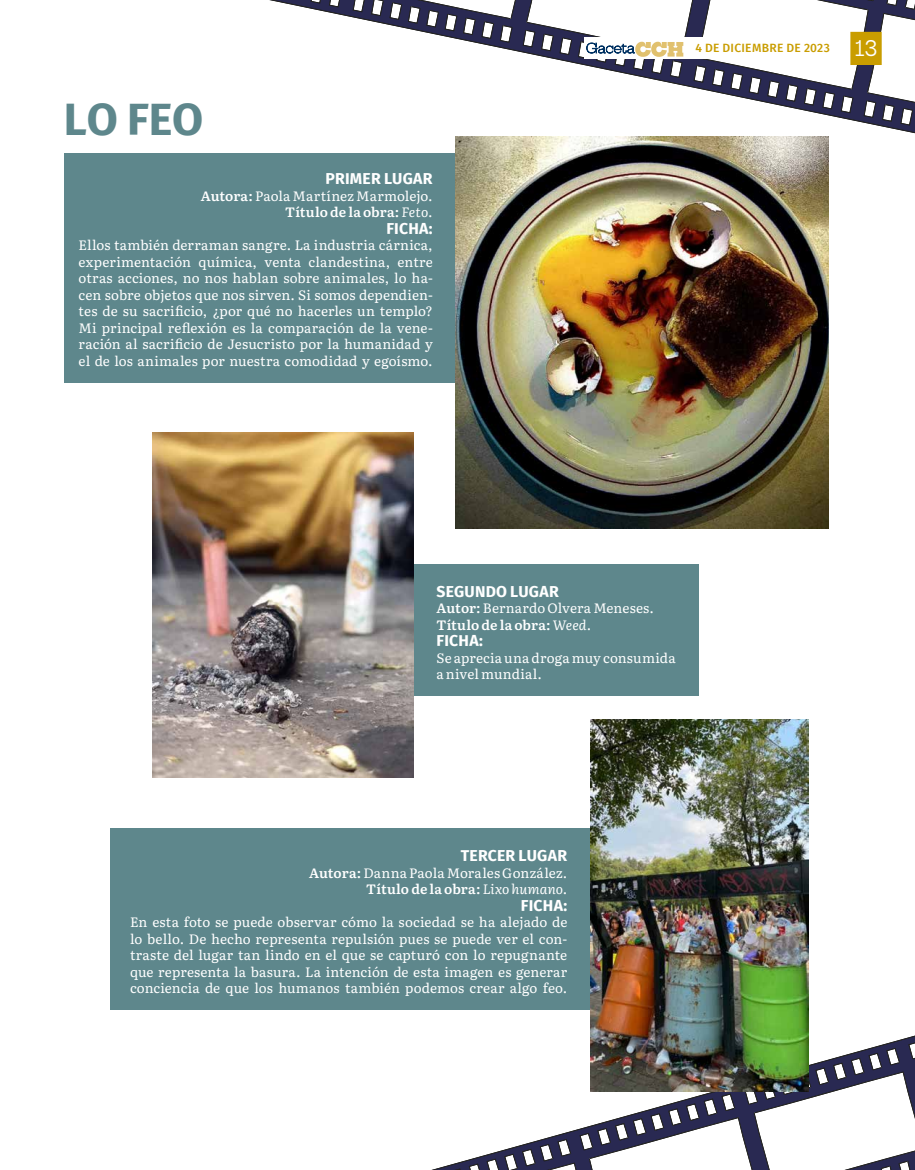
<style>
.page{position:relative;width:915px;height:1170px;background:#fff}
.page>*{position:absolute;margin:0;border:0;box-sizing:border-box;transform-origin:0 0}
.t1{font:700 45px "Fira Sans";color:#5e878c}
.t2{font:700 15.75px "Fira Sans";letter-spacing:.015em;color:#fff}
.t3{font:13.5px/16.5px "Literata 18 pt";letter-spacing:.01em;color:#fff;text-align:right}
.t4{font:500 12px "Fira Sans";letter-spacing:.025em;color:#c99d00}
.s1{font-weight:600}
.s2{font-style:italic}
.s3{font-family:"Hepta Slab";font-weight:400;font-size:21px;color:#fff}
</style>
<div class="page">
<svg style="left:435px;top:948px;width:479px;height:221px"></svg>
<div style="left:64px;top:153px;width:414px;height:229px;background:#5e878c"></div>
<div style="left:382px;top:564px;width:316px;height:131px;background:#5e878c"></div>
<img style="left:455px;top:136px;width:373px;height:392px">
<img style="left:153px;top:432px;width:261px;height:345px">
<div style="left:111px;top:828px;width:501px;height:182px;background:#5e878c"></div>
<img style="left:590px;top:719px;width:218px;height:372px">
<svg style="left:269px;top:0;width:645px;height:125px"></svg>
<div style="left:850px;top:32px;width:31px;height:33px;background:#c99d00"></div>
<h1 class="t1" style="left:64px;top:81px;width:141px">LO FEO</h1>
<p class="t2" style="left:325px;top:165px;width:109px">PRIMER LUGAR</p>
<p class="t3" style="left:200px;top:186px;width:233px"><span class="s1">Autora:</span> Paola Martínez Marmolejo.<br><span class="s1">Título de la obra:</span> <span class="s2">Feto</span>.</p>
<p class="t2" style="left:386px;top:215px;width:48px">FICHA:</p>
<p class="t3" style="left:79px;top:236px;width:355px;text-align:justify">Ellos también derraman sangre. La industria cárnica, experimentación química, venta clandestina, entre otras acciones, no nos hablan sobre animales, lo ha&shy;cen sobre objetos que nos sirven. Si somos dependien&shy;tes de su sacrificio, ¿por qué no hacerles un templo?<br>Mi principal reflexión es la comparación de la vene&shy;ración al sacrificio de Jesucristo por la humanidad y el de los animales por nuestra comodidad y egoísmo.</p>
<p class="t4" style="left:695px;top:39px;width:183px">4 DE DICIEMBRE DE 2023 <span class="s3">13</span></p>
<p class="t2" style="left:436px;top:578px;width:124px">SEGUNDO LUGAR</p>
<p class="t3" style="left:436px;top:599px;width:219px;text-align:left"><span class="s1">Autor:</span> Bernardo Olvera Meneses.<br><span class="s1">Título de la obra:</span><span class="s2">Weed</span>.</p>
<p class="t2" style="left:436px;top:627px;width:48px">FICHA:</p>
<p class="t3" style="left:436px;top:648px;width:241px;text-align:left">Se aprecia una droga muy consumida a nivel mundial.</p>
<p class="t2" style="left:460px;top:842px;width:108px">TERCER LUGAR</p>
<p class="t3" style="left:309px;top:863px;width:260px"><span class="s1">Autora:</span> Danna Paola Morales González.<br><span class="s1">Título de la obra:</span> <span class="s2">Lixo humano</span>.</p>
<p class="t2" style="left:520px;top:891px;width:48px">FICHA:</p>
<p class="t3" style="left:130px;top:912px;width:438px;text-align:justify">En esta foto se puede observar cómo la sociedad se ha alejado de lo bello. De hecho representa repulsión pues se puede ver el con&shy;traste del lugar tan lindo en el que se capturó con lo repugnante que representa la basura. La intención de esta imagen es generar conciencia de que los humanos también podemos crear algo feo.</p>
</div>
